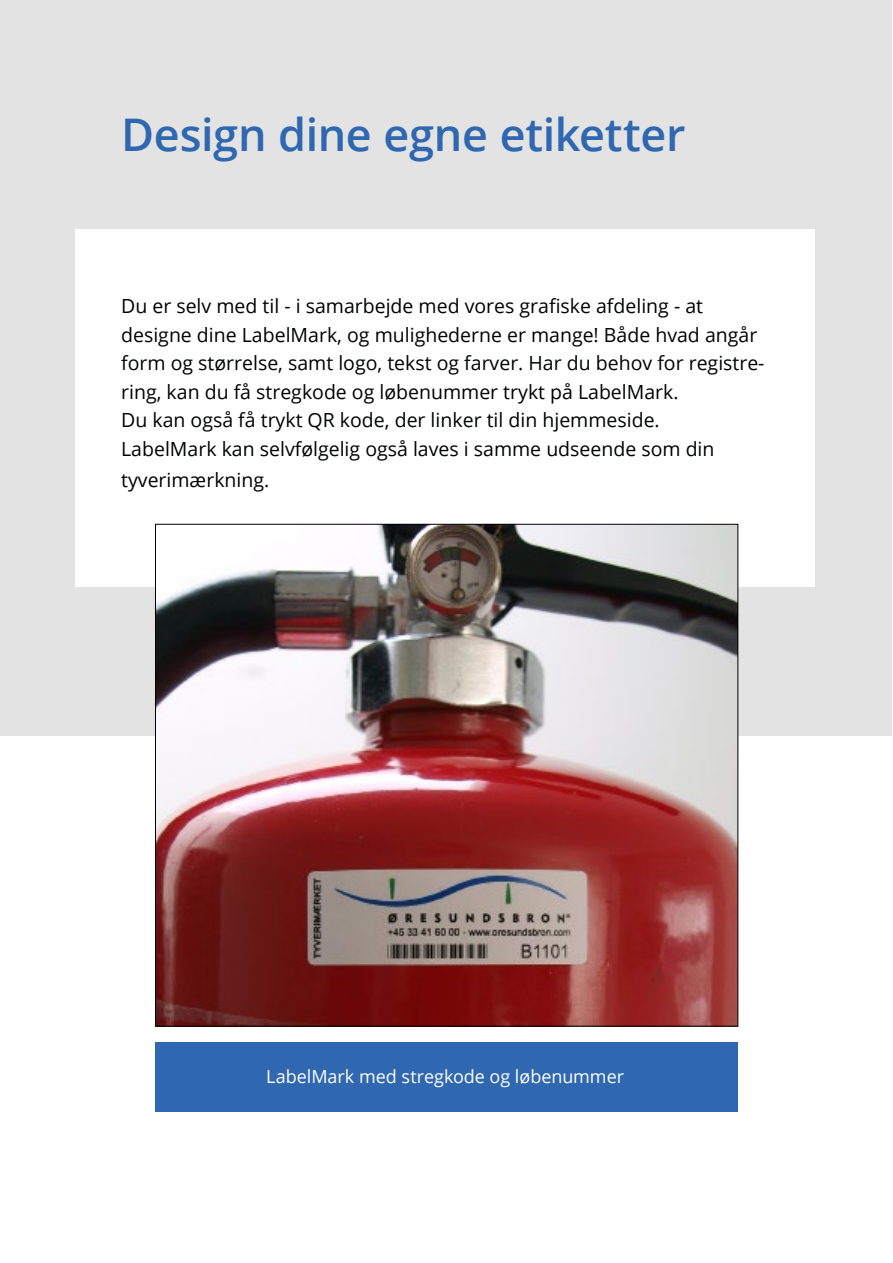
<style>
.page{position:relative;width:893px;height:1263px;background:#fff}
.page>*{position:absolute;margin:0;border:0;box-sizing:border-box;transform-origin:0 0}
.t1{font:600 45px "Open Sans";letter-spacing:-.01em;color:#2f67b0}
.t2{font:19.5px/28.5px "Open Sans";color:#010202}
.t3{font:18px "Open Sans";letter-spacing:-.005em;color:#fff}
</style>
<div class="page">
<div style="left:0;top:0;width:892px;height:736px;background:#e3e3e3"></div>
<div style="left:75px;top:230px;width:740px;height:357px;background:#fff"></div>
<img style="left:157px;top:526px;width:579px;height:498px">
<div style="left:155px;top:1042px;width:583px;height:69px;background:#2f67b0"></div>
<h1 class="t1" style="left:121px;top:104px;width:566px">Design dine egne etiketter</h1>
<p class="t2" style="left:121px;top:291px;width:645px">Du er selv med til - i samarbejde med vores grafiske afdeling - at designe dine LabelMark, og mulighederne er mange! Både hvad angår form og størrelse, samt logo, tekst og farver. Har du behov for registre&shy;ring, kan du få stregkode og løbenummer trykt på LabelMark.<br>Du kan også få trykt QR kode, der linker til din hjemmeside.<br>LabelMark kan selvfølgelig også laves i samme udseende som din</p>
<p class="t2" style="left:121px;top:465px;width:150px">tyverimærkning.</p>
<p class="t3" style="left:266px;top:1064px;width:359px">LabelMark med stregkode og løbenummer</p>
</div>
